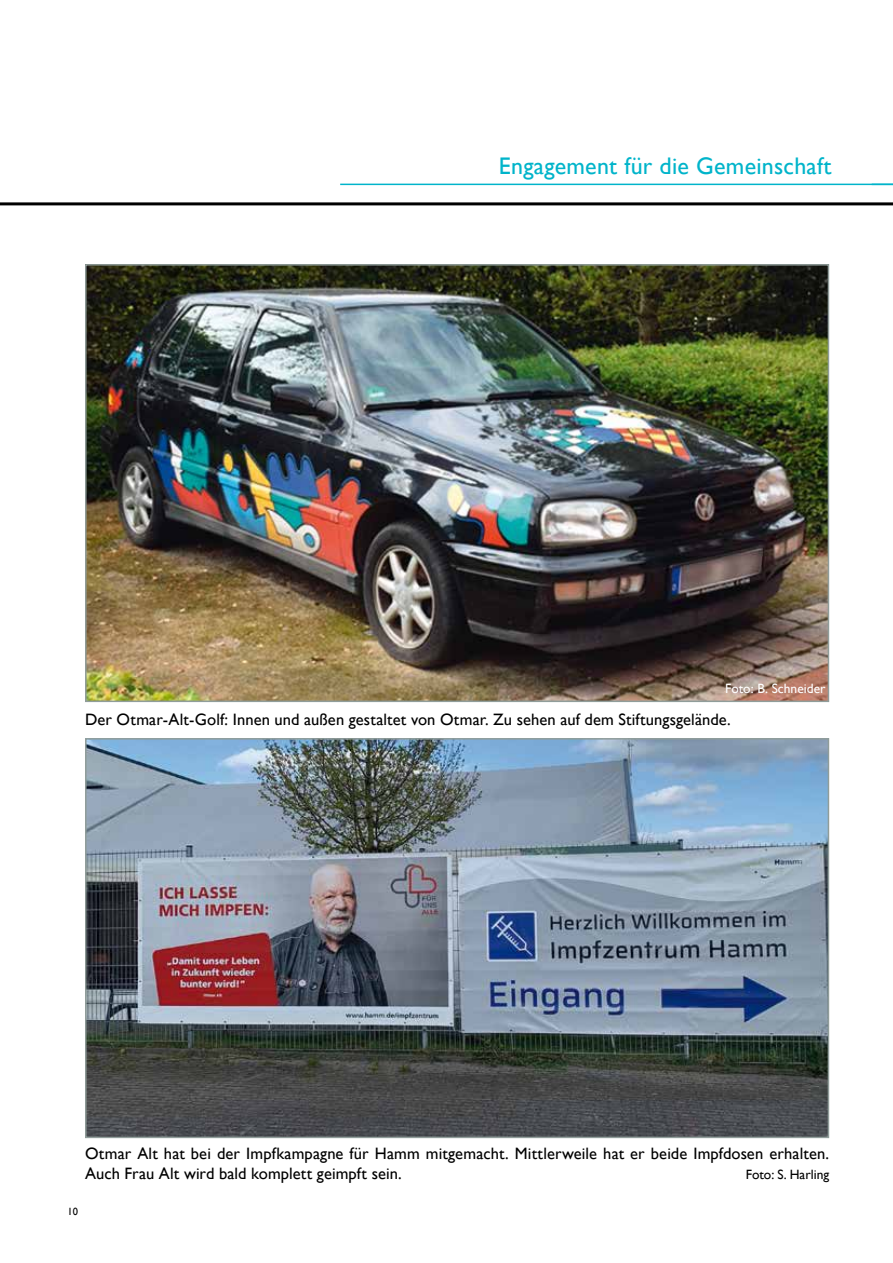
<style>
.page{position:relative;width:893px;height:1263px;background:#fff}
.page>*{position:absolute;margin:0;border:0;box-sizing:border-box;transform-origin:0 0}
.t1{font:24px "Gill Sans";letter-spacing:.01em;color:#00b4ca}
.t2{font:16.5px/19.8px "Gill Sans";letter-spacing:.005em;color:#000}
.t3{font:13.5px "Gill Sans";color:#fff}
.t4{font:13.5px "Gill Sans";color:#000}
.t5{font:10.5px "Gill Sans";color:#000}
</style>
<div class="page">
<hr style="left:0;top:202px;width:893px;height:3px;background:#000">
<hr style="left:340px;top:184px;width:553px;height:1px;background:#00b4ca">
<img style="left:88px;top:741px;width:738px;height:394px">
<div style="left:85px;top:738px;width:744px;height:400px;border:2px solid #909d9a"></div>
<img style="left:88px;top:267px;width:738px;height:432px">
<div style="left:85px;top:264px;width:744px;height:438px;border:2px solid #909d9a"></div>
<h1 class="t1" style="left:499px;top:152px;width:334px">Engagement für die Gemeinschaft</h1>
<p class="t3" style="left:725px;top:681px;width:102px">Foto: B. Schneider</p>
<p class="t2" style="left:85px;top:710px;width:647px">Der Otmar-Alt-Golf: Innen und außen gestaltet von Otmar. Zu sehen auf dem Stiftungsgelände.</p>
<p class="t2" style="left:85px;top:1144px;width:746px">Otmar Alt hat bei der Impfkampagne für Hamm mitgemacht. Mittlerweile hat er beide Impfdosen erhalten.<br>Auch Frau Alt wird bald komplett geimpft sein.</p>
<p class="t4" style="left:746px;top:1166px;width:85px">Foto: S. Harling</p>
<p class="t5" style="left:68px;top:1205px;width:12px">10</p>
</div>
